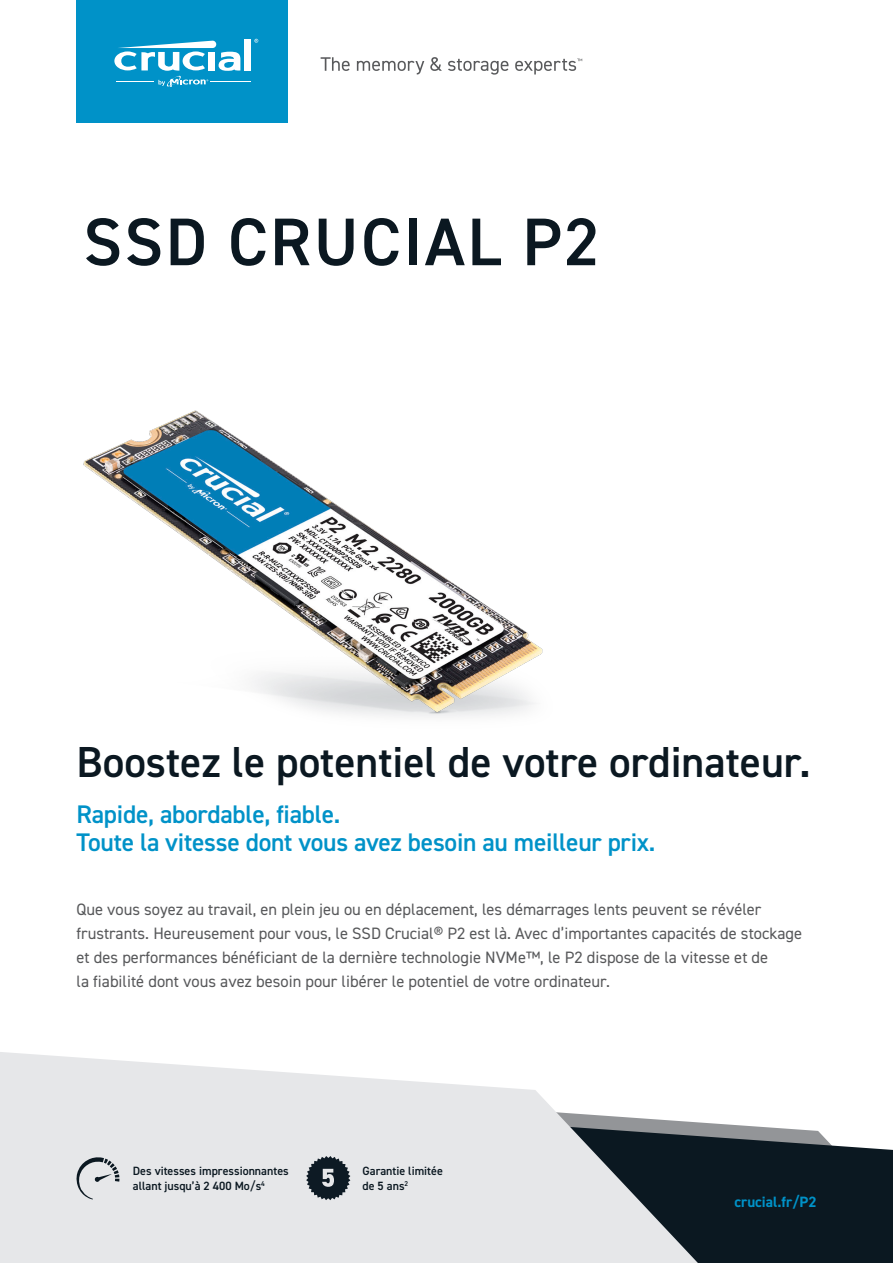
<style>
.page{position:relative;width:893px;height:1263px;background:#fff}
.page>*{position:absolute;margin:0;border:0;box-sizing:border-box;transform-origin:0 0}
.t1{font:600 67.5px "DIN2014";letter-spacing:.035em;color:#0b1821}
.t2{font:600 43.5px "DIN2014";color:#0b1821}
.t3{font:600 25.5px/28.5px "DIN2014";letter-spacing:-.01em;color:#0092c8}
.t4{font:16.5px/24px "DIN2014";color:#57585a}
.t5{font:700 15px "DIN2014";color:#0092c8}
.t6{font:600 12px/15px "DIN2014";color:#0b1821}
</style>
<div class="page">
<svg style="left:698px;top:1122px;width:195px;height:141px;background:#28333b"></svg>
<svg style="left:0;top:1052px;width:698px;height:211px;background:#dcdddf"></svg>
<svg style="left:306px;top:1156px;width:44px;height:44px;background:#596269"></svg>
<svg style="left:73px;top:1155px;width:46px;height:44px;background:#c5c8cb"></svg>
<img style="left:83px;top:410px;width:460px;height:307px">
<div style="left:77px;top:0;width:211px;height:122px;background:#0092c8"></div>
<hr style="left:211px;top:82px;width:40px;height:1px;background:#fff">
<div style="left:245px;top:39px;width:6px;height:32px;background:#fff"></div>
<svg style="left:114px;top:41px;width:126px;height:46px"></svg>
<svg style="left:254px;top:39px;width:4px;height:4px"></svg>
<svg style="left:321px;top:57px;width:29px;height:14px"></svg>
<svg style="left:357px;top:61px;width:67px;height:13px"></svg>
<svg style="left:430px;top:57px;width:12px;height:14px"></svg>
<svg style="left:448px;top:59px;width:60px;height:16px"></svg>
<svg style="left:515px;top:59px;width:67px;height:15px"></svg>
<p class="t1" style="left:83px;top:197px;width:517px">SSD CRUCIAL P2</p>
<p class="t2" style="left:77px;top:733px;width:736px">Boostez le potentiel de votre ordinateur.</p>
<p class="t3" style="left:77px;top:799px;width:580px">Rapide, abordable, fiable.<br>Toute la vitesse dont vous avez besoin au meilleur prix.</p>
<p class="t4" style="left:77px;top:897px;width:727px">Que vous soyez au travail, en plein jeu ou en déplacement, les démarrages lents peuvent se révéler frustrants. Heureusement pour vous, le SSD Crucial® P2 est là. Avec d’importantes capacités de stockage et des performances bénéficiant de la dernière technologie NVMe™, le P2 dispose de la vitesse et de<br>la fiabilité dont vous avez besoin pour libérer le potentiel de votre ordinateur.</p>
<p class="t6" style="left:133px;top:1163px;width:157px">Des vitesses impressionnantes allant jusqu’à 2 400 Mo/s<sup>4</sup></p>
<p class="t6" style="left:362px;top:1163px;width:82px">Garantie limitée de 5 ans<sup>2</sup></p>
<p class="t5" style="left:734px;top:1192px;width:83px">crucial.fr/P2</p>
</div>
